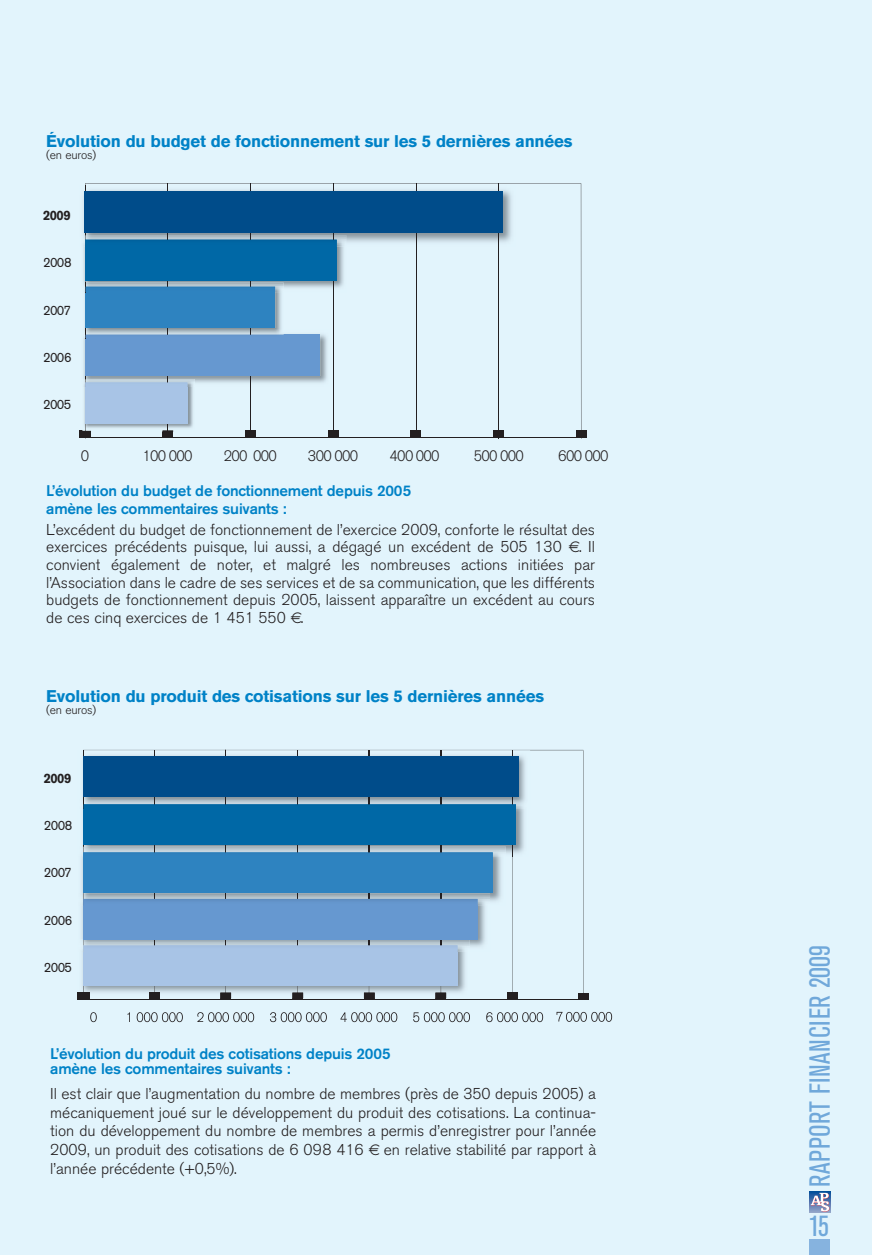
<style>
.page{position:relative;width:872px;height:1255px;background:#fff}
.page>*{position:absolute;margin:0;border:0;box-sizing:border-box;transform-origin:0 0}
.t1{font:condensed 28.8px "Akzidenz Grotesk BE";letter-spacing:.015em;color:#70a8da}
.t2{font:700 16.8px "Akzidenz Grotesk BE";letter-spacing:-.01em;color:#0082c7}
.t3{font:300 15.6px/17.7px "Akzidenz Grotesk BE";color:#231f20;text-align:justify}
.t4{font:500 15.3px/18px "Akzidenz Grotesk BE";letter-spacing:-.015em;color:#0082c7}
.t5{font:300 15px "Akzidenz Grotesk BE";letter-spacing:-.05em;color:#231f20;scale:.96 1}
.t6{font:13.5px "Akzidenz Grotesk BE";letter-spacing:-.05em;color:#231f20;scale:.96 1}
.t7{font:700 13.5px "Akzidenz Grotesk BE";letter-spacing:-.05em;color:#231f20;scale:.96 1}
.t8{font:300 12px "Akzidenz Grotesk BE";letter-spacing:-.015em;color:#231f20}
</style>
<div class="page">
<div style="left:0;top:0;width:872px;height:1254px;background:#e2f4fc"></div>
<svg style="left:809px;top:1191px;width:21px;height:21px"></svg>
<svg style="left:810px;top:1192px;width:19px;height:19px"></svg>
<div style="left:809px;top:1239px;width:21px;height:15px;background:#86b3df"></div>
<div style="left:79px;top:431px;width:12px;height:7px;background:#231f20"></div>
<svg style="left:85px;top:183px;width:496px;height:256px"></svg>
<img style="left:82px;top:387px;width:113px;height:44px">
<svg style="left:163px;top:424px;width:10px;height:7px"></svg>
<div style="left:85px;top:382px;width:102px;height:42px;background:#a8c4e6"></div>
<img style="left:83px;top:330px;width:247px;height:57px">
<img style="left:85px;top:382px;width:102px;height:5px">
<div style="left:85px;top:335px;width:235px;height:41px;background:#6698d0"></div>
<img style="left:83px;top:292px;width:201px;height:46px">
<img style="left:85px;top:335px;width:199px;height:3px">
<div style="left:85px;top:287px;width:190px;height:41px;background:#2e83c0"></div>
<div style="left:576px;top:431px;width:10px;height:7px;background:#231f20"></div>
<hr style="left:498px;top:183px;width:1px;height:255px;background:#231f20">
<img style="left:83px;top:247px;width:263px;height:45px">
<img style="left:85px;top:287px;width:190px;height:5px">
<div style="left:85px;top:240px;width:252px;height:41px;background:#0068a6"></div>
<img style="left:83px;top:185px;width:433px;height:62px">
<img style="left:416px;top:185px;width:1px;height:62px">
<img style="left:498px;top:185px;width:1px;height:62px">
<img style="left:85px;top:240px;width:252px;height:7px">
<div style="left:85px;top:191px;width:418px;height:41px;background:#004c8a"></div>
<svg style="left:90px;top:1012px;width:7px;height:10px"></svg>
<svg style="left:127px;top:1012px;width:3px;height:9px"></svg>
<svg style="left:137px;top:1012px;width:46px;height:10px"></svg>
<svg style="left:197px;top:1012px;width:57px;height:10px"></svg>
<svg style="left:270px;top:1012px;width:57px;height:10px"></svg>
<svg style="left:340px;top:1012px;width:57px;height:10px"></svg>
<svg style="left:413px;top:1012px;width:57px;height:10px"></svg>
<svg style="left:486px;top:1012px;width:57px;height:10px"></svg>
<hr style="left:83px;top:999px;width:500px;height:1px;background:#231f20">
<div style="left:77px;top:992px;width:12px;height:7px;background:#231f20"></div>
<img style="left:156px;top:951px;width:309px;height:47px">
<img style="left:84px;top:985px;width:71px;height:13px">
<img style="left:82px;top:951px;width:1px;height:37px">
<svg style="left:84px;top:992px;width:5px;height:6px"></svg>
<div style="left:83px;top:945px;width:374px;height:40px;background:#a8c4e6"></div>
<div style="left:149px;top:992px;width:11px;height:7px;background:#231f20"></div>
<img style="left:156px;top:905px;width:329px;height:46px">
<img style="left:81px;top:857px;width:74px;height:82px">
<img style="left:84px;top:939px;width:71px;height:6px">
<img style="left:83px;top:945px;width:374px;height:6px">
<div style="left:83px;top:898px;width:394px;height:41px;background:#6698d0"></div>
<img style="left:156px;top:857px;width:345px;height:48px">
<img style="left:81px;top:893px;width:74px;height:12px">
<img style="left:83px;top:898px;width:394px;height:7px">
<div style="left:83px;top:852px;width:410px;height:40px;background:#2e83c0"></div>
<img style="left:81px;top:750px;width:449px;height:107px">
<img style="left:83px;top:852px;width:410px;height:5px">
<div style="left:83px;top:804px;width:433px;height:40px;background:#0068a6"></div>
<div style="left:578px;top:992px;width:11px;height:7px;background:#231f20"></div>
<svg style="left:583px;top:750px;width:1px;height:243px"></svg>
<svg style="left:556px;top:1011px;width:56px;height:10px"></svg>
<img style="left:81px;top:800px;width:448px;height:8px">
<svg style="left:220px;top:749px;width:11px;height:249px"></svg>
<svg style="left:292px;top:750px;width:11px;height:249px"></svg>
<svg style="left:364px;top:750px;width:11px;height:249px"></svg>
<svg style="left:435px;top:750px;width:11px;height:249px"></svg>
<svg style="left:155px;top:750px;width:1px;height:242px"></svg>
<svg style="left:512px;top:750px;width:1px;height:249px"></svg>
<img style="left:83px;top:804px;width:433px;height:4px">
<div style="left:83px;top:756px;width:435px;height:40px;background:#004c8a"></div>
<p class="t2" style="left:46px;top:135px;width:528px">Évolution du budget de fonctionnement sur les 5 dernières années</p>
<p class="t8" style="left:46px;top:149px;width:52px">(en euros)</p>
<p class="t7" style="left:43px;top:210px;width:30px">2009</p>
<p class="t6" style="left:43px;top:258px;width:31px">2008</p>
<p class="t6" style="left:43px;top:305px;width:30px">2007</p>
<p class="t6" style="left:43px;top:352px;width:31px">2006</p>
<p class="t6" style="left:43px;top:400px;width:31px">2005</p>
<p class="t5" style="left:81px;top:449px;width:10px">0</p>
<p class="t5" style="left:143px;top:449px;width:54px">100 000</p>
<p class="t5" style="left:224px;top:449px;width:57px">200 000</p>
<p class="t5" style="left:308px;top:449px;width:54px">300 000</p>
<p class="t5" style="left:389px;top:449px;width:54px">400 000</p>
<p class="t5" style="left:474px;top:449px;width:54px">500 000</p>
<p class="t5" style="left:558px;top:449px;width:54px">600 000</p>
<p class="t4" style="left:46px;top:482px;width:366px">L’évolution du budget de fonctionnement depuis 2005 amène les commentaires suivants :</p>
<p class="t3" style="left:46px;top:521px;width:550px">L’excédent du budget de fonctionnement de l’exercice 2009, conforte le résultat des exercices précédents puisque, lui aussi, a dégagé un excédent de 505 130 . Il convient également de noter, et malgré les nombreuses actions initiées par l’Association dans le cadre de ses services et de sa communication, que les différents budgets de fonctionnement depuis 2005, laissent apparaître un excédent au cours de ces cinq exercices de 1 451 550 .</p>
<p class="t2" style="left:46px;top:689px;width:499px">Evolution du produit des cotisations sur les 5 dernières années</p>
<p class="t8" style="left:46px;top:704px;width:52px">(en euros)</p>
<p class="t7" style="left:44px;top:772px;width:30px">2009</p>
<p class="t6" style="left:44px;top:820px;width:31px">2008</p>
<p class="t6" style="left:44px;top:867px;width:30px">2007</p>
<p class="t6" style="left:44px;top:915px;width:31px">2006</p>
<p class="t6" style="left:44px;top:962px;width:31px">2005</p>
<p class="t4" style="left:50px;top:1046px;width:342px;line-height:15px">L’évolution du produit des cotisations depuis 2005 amène les commentaires suivants :</p>
<p class="t3" style="left:50px;top:1085px;width:547px;line-height:18.8px">Il est clair que l’augmentation du nombre de membres (près de 350 depuis 2005) a mécaniquement joué sur le développement du produit des cotisations. La continua&shy;tion du développement du nombre de membres a permis d’enregistrer pour l’année 2009, un produit des cotisations de 6 098 416</p>
<p class="t3" style="left:384px;top:1141px;width:214px">en relative stabilité par rapport à</p>
<p class="t3" style="left:50px;top:1160px;width:188px">l’année précédente (+0,5%).</p>
<h1 class="t1" style="left:809px;top:1186px;width:243px;rotate:-90deg">RAPPORT FINANCIER 2009</h1>
<h1 class="t1" style="left:809px;top:1215px;width:21px">15</h1>
</div>
